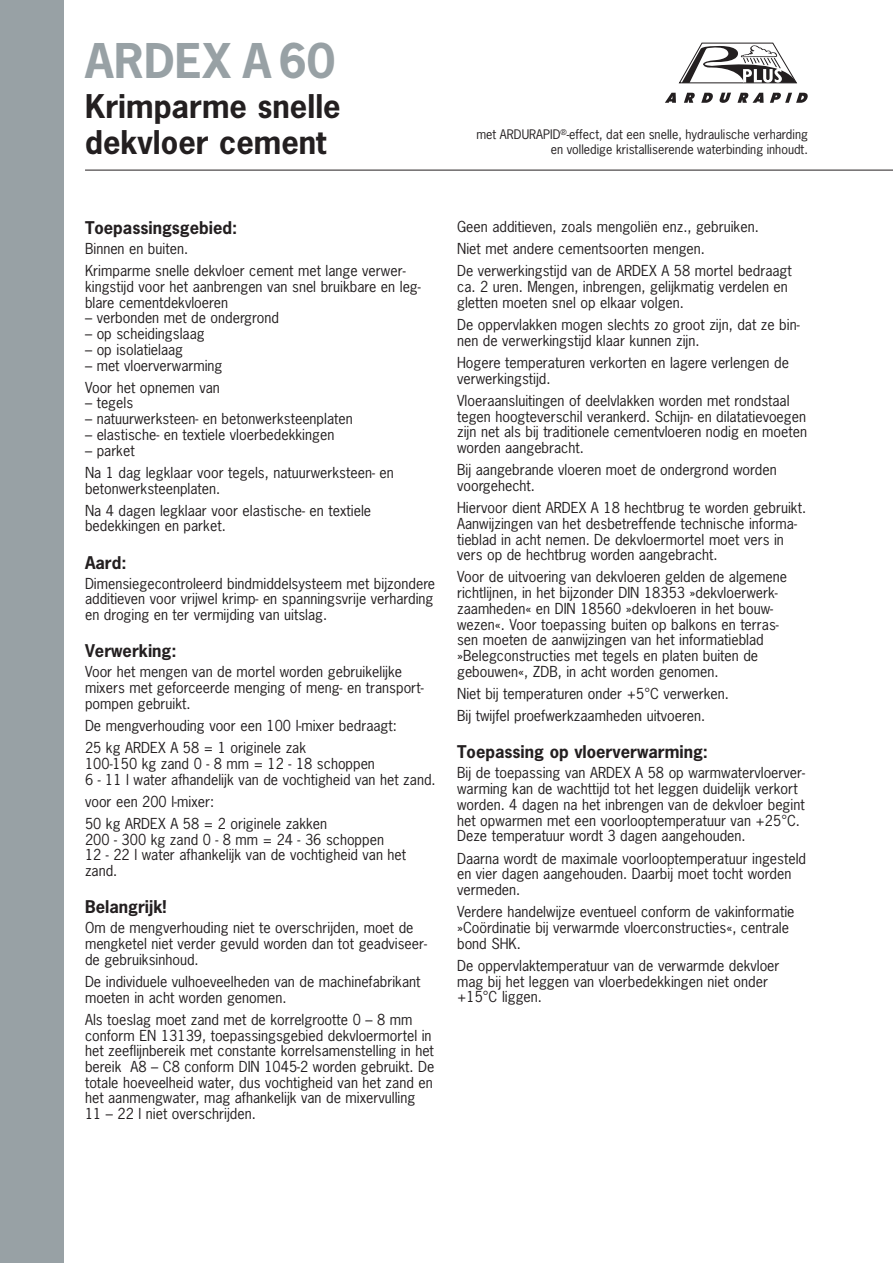
<style>
.page{position:relative;width:893px;height:1263px;background:#fff}
.page>*{position:absolute;margin:0;border:0;box-sizing:border-box;transform-origin:0 0}
.t1{font:700 45px "News Gothic Std";letter-spacing:.01em;color:#98a1a5}
.t2{font:700 30.75px/36px "News Gothic Std";color:#231f20}
.t3{font:700 16.5px "News Gothic Std";color:#231f20}
.t4{font:14.25px/15.8px "News Gothic Std";color:#231f20}
.t5{font:12.3px/14.9px "News Gothic Std";color:#231f20;text-align:right}
</style>
<div class="page">
<div style="left:0;top:0;width:64px;height:1263px;background:#98a1a5"></div>
<hr style="left:85px;top:170px;width:808px;height:1px;background:#231f20">
<svg style="left:737px;top:93px;width:27px;height:10px"></svg>
<svg style="left:770px;top:93px;width:38px;height:10px"></svg>
<svg style="left:684px;top:93px;width:11px;height:10px"></svg>
<svg style="left:665px;top:93px;width:11px;height:10px"></svg>
<svg style="left:701px;top:93px;width:30px;height:10px"></svg>
<svg style="left:678px;top:43px;width:119px;height:41px"></svg>
<h1 class="t1" style="left:85px;top:31px;width:252px">ARDEX A 60</h1>
<h2 class="t2" style="left:85px;top:88px;width:257px">Krimparme snelle dekvloer cement</h2>
<p class="t5" style="left:476px;top:127px;width:333px">met ARDURAPID<sup>®</sup>-effect, dat een snelle, hydraulische verharding en volledige kristalliserende waterbinding inhoudt.</p>
<p class="t3" style="left:85px;top:217px;width:154px">Toepassingsgebied:</p>
<p class="t4" style="left:85px;top:237px;width:322px;line-height:22.2px">Binnen en buiten.<br>Krimparme snelle dekvloer cement met lange verwer-</p>
<p class="t4" style="left:85px;top:278px;width:337px">kingstijd voor het aanbrengen van snel bruikbare en leg&shy;blare cementdekvloeren</p>
<p class="t4" style="left:85px;top:310px;width:195px">– verbonden met de ondergrond</p>
<p class="t4" style="left:85px;top:326px;width:121px">– op scheidingslaag</p>
<p class="t4" style="left:85px;top:341px;width:100px">– op isolatielaag</p>
<p class="t4" style="left:85px;top:354px;width:139px;line-height:22.2px">– met vloerverwarming<br>Voor het opnemen van</p>
<p class="t4" style="left:85px;top:395px;width:50px">– tegels</p>
<p class="t4" style="left:85px;top:411px;width:269px">– natuurwerksteen- en betonwerksteenplaten</p>
<p class="t4" style="left:85px;top:427px;width:251px">– elastische- en textiele vloerbedekkingen</p>
<p class="t4" style="left:85px;top:439px;width:310px;line-height:22.2px">– parket<br>Na 1 dag legklaar voor tegels, natuurwerksteen- en</p>
<p class="t4" style="left:85px;top:477px;width:288px;line-height:22.2px">betonwerksteenplaten.<br>Na 4 dagen legklaar voor elastische- en textiele</p>
<p class="t4" style="left:85px;top:518px;width:142px">bedekkingen en parket.</p>
<p class="t3" style="left:85px;top:551px;width:43px">Aard:</p>
<p class="t4" style="left:85px;top:575px;width:352px">Dimensiegecontroleerd bindmiddelsysteem met bijzondere additieven voor vrijwel krimp- en spanningsvrije verharding en droging en ter vermijding van uitslag.</p>
<p class="t3" style="left:85px;top:640px;width:93px">Verwerking:</p>
<p class="t4" style="left:85px;top:664px;width:340px">Voor het mengen van de mortel worden gebruikelijke mixers met geforceerde menging of meng- en transport&shy;pompen gebruikt.</p>
<p class="t4" style="left:85px;top:714px;width:313px;line-height:22.2px">De mengverhouding voor een 100 l-mixer bedraagt:<br>25 kg ARDEX A 58 = 1 originele zak</p>
<p class="t4" style="left:85px;top:755px;width:352px">100-150 kg zand 0 - 8 mm = 12 - 18 schoppen<br>6 - 11 l water afhandelijk van de vochtigheid van het zand.</p>
<p class="t4" style="left:85px;top:790px;width:244px;line-height:22.2px">voor een 200 l-mixer:<br>50 kg ARDEX A 58 = 2 originele zakken</p>
<p class="t4" style="left:85px;top:831px;width:323px">200 - 300 kg zand 0 - 8 mm = 24 - 36 schoppen<br>12 - 22 l water afhankelijk van de vochtigheid van het zand.</p>
<p class="t3" style="left:85px;top:896px;width:83px">Belangrijk!</p>
<p class="t4" style="left:85px;top:920px;width:344px">Om de mengverhouding niet te overschrijden, moet de mengketel niet verder gevuld worden dan tot geadviseer&shy;de gebruiksinhoud.</p>
<p class="t4" style="left:85px;top:973px;width:337px">De individuele vulhoeveelheden van de machinefabrikant moeten in acht worden genomen.</p>
<p class="t4" style="left:85px;top:1011px;width:351px">Als toeslag moet zand met de korrelgrootte 0 – 8 mm conform EN 13139, toepassingsgebied dekvloermortel in het zeeflijnbereik met constante korrelsamenstelling in het bereik A8 – C8 conform DIN 1045-2 worden gebruikt. De totale hoeveelheid water, dus vochtigheid van het zand en het aanmengwater, mag afhankelijk van de mixervulling 11 – 22 l niet overschrijden.</p>
<p class="t4" style="left:457px;top:216px;width:336px;line-height:22.2px">Geen additieven, zoals mengoliën enz., gebruiken.<br>Niet met andere cementsoorten mengen.<br>De verwerkingstijd van de ARDEX A 58 mortel bedraagt</p>
<p class="t4" style="left:457px;top:279px;width:332px">ca. 2 uren. Mengen, inbrengen, gelijkmatig verdelen en gletten moeten snel op elkaar volgen.</p>
<p class="t4" style="left:457px;top:317px;width:344px">De oppervlakken mogen slechts zo groot zijn, dat ze bin&shy;nen de verwerkingstijd klaar kunnen zijn.</p>
<p class="t4" style="left:457px;top:355px;width:333px">Hogere temperaturen verkorten en lagere verlengen de verwerkingstijd.</p>
<p class="t4" style="left:457px;top:392px;width:351px">Vloeraansluitingen of deelvlakken worden met rondstaal tegen hoogteverschil verankerd. Schijn- en dilatatievoegen zijn net als bij traditionele cementvloeren nodig en moeten worden aangebracht.</p>
<p class="t4" style="left:457px;top:462px;width:321px">Bij aangebrande vloeren moet de ondergrond worden voorgehecht.</p>
<p class="t4" style="left:457px;top:500px;width:350px">Hiervoor dient ARDEX A 18 hechtbrug te worden gebruikt.<br>Aanwijzingen van het desbetreffende technische informa&shy;tieblad in acht nemen. De dekvloermortel moet vers in vers op de hechtbrug worden aangebracht.</p>
<p class="t4" style="left:457px;top:569px;width:331px">Voor de uitvoering van dekvloeren gelden de algemene richtlijnen, in het bijzonder DIN 18353 »dekvloerwerk&shy;zaamheden« en DIN 18560 »dekvloeren in het bouw&shy;wezen«. Voor toepassing buiten op balkons en terras&shy;sen moeten de aanwijzingen van het informatieblad »Belegconstructies met tegels en platen buiten de gebouwen«, ZDB, in acht worden genomen.</p>
<p class="t4" style="left:457px;top:682px;width:273px;line-height:22.2px">Niet bij temperaturen onder +5°C verwerken.<br>Bij twijfel proefwerkzaamheden uitvoeren.</p>
<p class="t3" style="left:457px;top:741px;width:252px">Toepassing op vloerverwarming:</p>
<p class="t4" style="left:457px;top:765px;width:349px">Bij de toepassing van ARDEX A 58 op warmwatervloerver&shy;warming kan de wachttijd tot het leggen duidelijk verkort worden. 4 dagen na het inbrengen van de dekvloer begint het opwarmen met een voorlooptemperatuur van +25°C.<br>Deze temperatuur wordt 3 dagen aangehouden.</p>
<p class="t4" style="left:457px;top:850px;width:350px">Daarna wordt de maximale voorlooptemperatuur ingesteld en vier dagen aangehouden. Daarbij moet tocht worden vermeden.</p>
<p class="t4" style="left:457px;top:904px;width:339px">Verdere handelwijze eventueel conform de vakinformatie »Coördinatie bij verwarmde vloerconstructies«, centrale bond SHK.</p>
<p class="t4" style="left:457px;top:957px;width:324px">De oppervlaktemperatuur van de verwarmde dekvloer mag bij het leggen van vloerbedekkingen niet onder +15°C liggen.</p>
</div>
